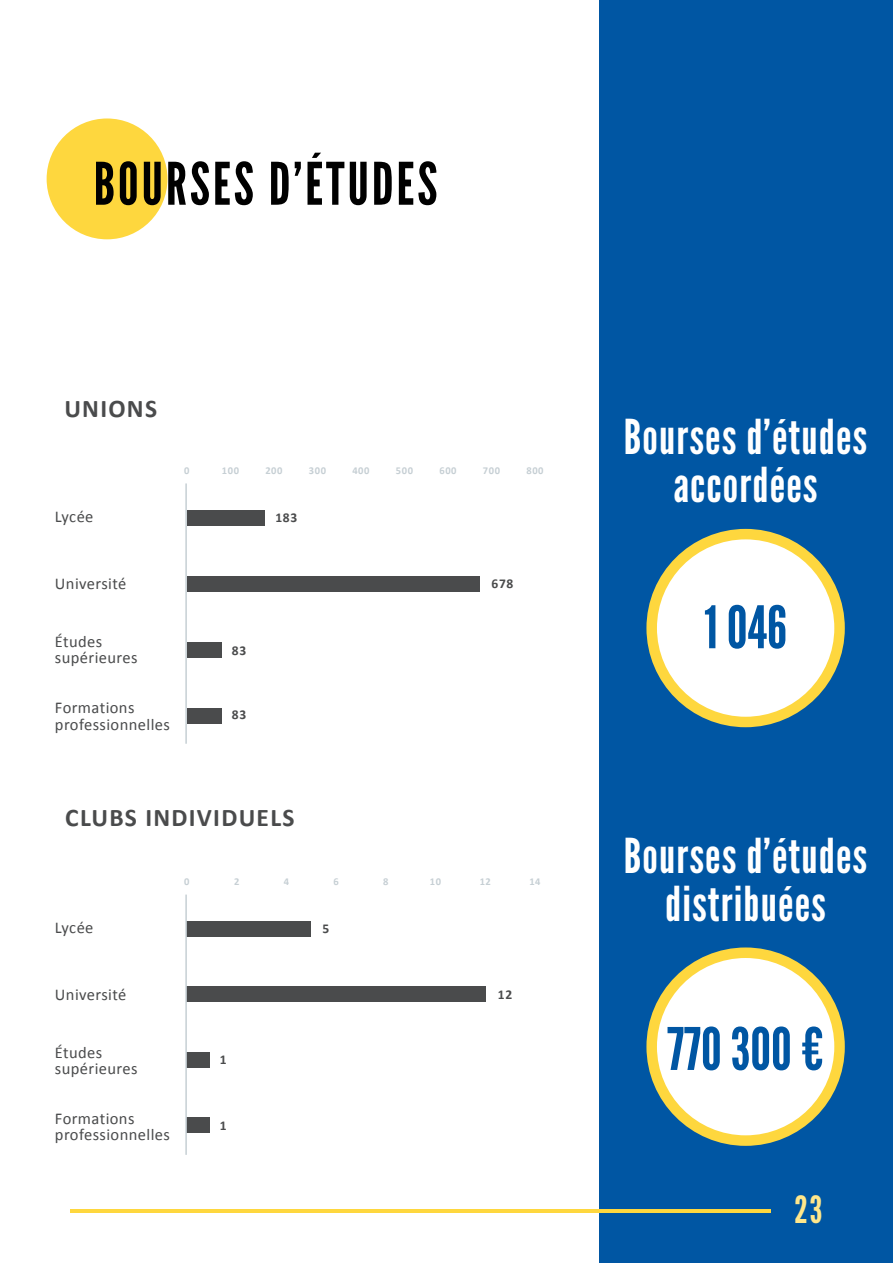
<style>
.page{position:relative;width:893px;height:1263px;background:#fff}
.page>*{position:absolute;margin:0;border:0;box-sizing:border-box;transform-origin:0 0}
.t1{font:58.5px "League Gothic";letter-spacing:.05em;color:#000}
.t2{font:58.5px "League Gothic";color:#0056a3}
.t3{font:48px/48px "League Gothic";letter-spacing:.025em;color:#fff;text-align:center}
.t4{font:37.5px "League Gothic";color:#ffe78b}
.t5{font:700 25.5px "Calibri";letter-spacing:.05em;color:#4a4b4c}
.t6{font:16.5px "Calibri";letter-spacing:.025em;color:#4a4b4c}
.t7{font:700 13.5px "Calibri";letter-spacing:.05em;color:#4a4b4c}
.t8{font:700 10.5px "Calibri";letter-spacing:.05em;color:#c6cfd4}
</style>
<div class="page">
<div style="left:47px;top:118px;width:120px;height:121px;background:#fed73e;border-radius:50%"></div>
<div style="left:186px;top:921px;width:125px;height:15px;background:#4a4b4c"></div>
<div style="left:186px;top:986px;width:299px;height:16px;background:#4a4b4c"></div>
<div style="left:186px;top:1052px;width:23px;height:15px;background:#4a4b4c"></div>
<div style="left:186px;top:1118px;width:23px;height:15px;background:#4a4b4c"></div>
<div style="left:599px;top:0;width:294px;height:1263px;background:#0056a3"></div>
<div style="left:652px;top:534px;width:187px;height:188px;background:#fff;border-radius:50%"></div>
<div style="left:646px;top:529px;width:199px;height:198px;border:10px solid #fed73e;border-radius:50%"></div>
<div style="left:652px;top:953px;width:187px;height:187px;background:#fff;border-radius:50%"></div>
<div style="left:646px;top:947px;width:199px;height:199px;border:10px solid #fed73e;border-radius:50%"></div>
<hr style="left:71px;top:1209px;width:700px;height:3px;background:#fed73e">
<div style="left:187px;top:510px;width:78px;height:16px;background:#4a4b4c"></div>
<div style="left:187px;top:576px;width:292px;height:16px;background:#4a4b4c"></div>
<div style="left:187px;top:642px;width:35px;height:15px;background:#4a4b4c"></div>
<div style="left:187px;top:708px;width:35px;height:15px;background:#4a4b4c"></div>
<hr style="left:185px;top:483px;width:2px;height:261px;background:#c6cfd4">
<hr style="left:185px;top:894px;width:2px;height:261px;background:#c6cfd4">
<p class="t1" style="left:94px;top:149px;width:345px">BOURSES D’ÉTUDES</p>
<p class="t5" style="left:64px;top:392px;width:94px">UNIONS</p>
<p class="t6" style="left:55px;top:507px;width:40px">Lycée</p>
<p class="t8" style="left:184px;top:464px;width:7px">0</p>
<p class="t6" style="left:55px;top:573px;width:73px">Université</p>
<p class="t6" style="left:55px;top:631px;width:49px">Études</p>
<p class="t6" style="left:55px;top:647px;width:84px">supérieures</p>
<p class="t6" style="left:55px;top:697px;width:81px">Formations</p>
<p class="t6" style="left:55px;top:714px;width:117px">professionnelles</p>
<p class="t8" style="left:222px;top:464px;width:19px">100</p>
<p class="t8" style="left:265px;top:464px;width:19px">200</p>
<p class="t8" style="left:309px;top:464px;width:19px">300</p>
<p class="t7" style="left:275px;top:509px;width:23px">183</p>
<p class="t8" style="left:352px;top:464px;width:19px">400</p>
<p class="t7" style="left:232px;top:642px;width:16px">83</p>
<p class="t7" style="left:232px;top:706px;width:16px">83</p>
<p class="t8" style="left:396px;top:464px;width:19px">500</p>
<p class="t8" style="left:439px;top:464px;width:19px">600</p>
<p class="t8" style="left:483px;top:464px;width:19px">700</p>
<p class="t8" style="left:526px;top:464px;width:19px">800</p>
<p class="t7" style="left:491px;top:575px;width:23px">678</p>
<p class="t5" style="left:65px;top:801px;width:231px">CLUBS INDIVIDUELS</p>
<p class="t6" style="left:55px;top:918px;width:40px">Lycée</p>
<p class="t8" style="left:184px;top:875px;width:7px">0</p>
<p class="t6" style="left:55px;top:984px;width:73px">Université</p>
<p class="t6" style="left:55px;top:1042px;width:49px">Études</p>
<p class="t6" style="left:55px;top:1058px;width:84px">supérieures</p>
<p class="t6" style="left:55px;top:1108px;width:81px">Formations</p>
<p class="t6" style="left:55px;top:1125px;width:117px">professionnelles</p>
<p class="t8" style="left:234px;top:875px;width:7px">2</p>
<p class="t7" style="left:220px;top:1051px;width:8px">1</p>
<p class="t7" style="left:220px;top:1117px;width:8px">1</p>
<p class="t8" style="left:284px;top:875px;width:7px">4</p>
<p class="t8" style="left:333px;top:875px;width:7px">6</p>
<p class="t7" style="left:323px;top:920px;width:8px">5</p>
<p class="t8" style="left:383px;top:875px;width:7px">8</p>
<p class="t8" style="left:430px;top:875px;width:13px">10</p>
<p class="t8" style="left:480px;top:875px;width:13px">12</p>
<p class="t8" style="left:529px;top:875px;width:13px">14</p>
<p class="t7" style="left:498px;top:986px;width:16px">12</p>
<p class="t3" style="left:624px;top:413px;width:245px">Bourses d’études accordées</p>
<p class="t2" style="left:704px;top:592px;width:84px">1 046</p>
<p class="t3" style="left:624px;top:832px;width:245px">Bourses d’études distribuées</p>
<p class="t2" style="left:667px;top:1014px;width:158px">770 300 €</p>
<p class="t4" style="left:795px;top:1187px;width:29px">23</p>
</div>
